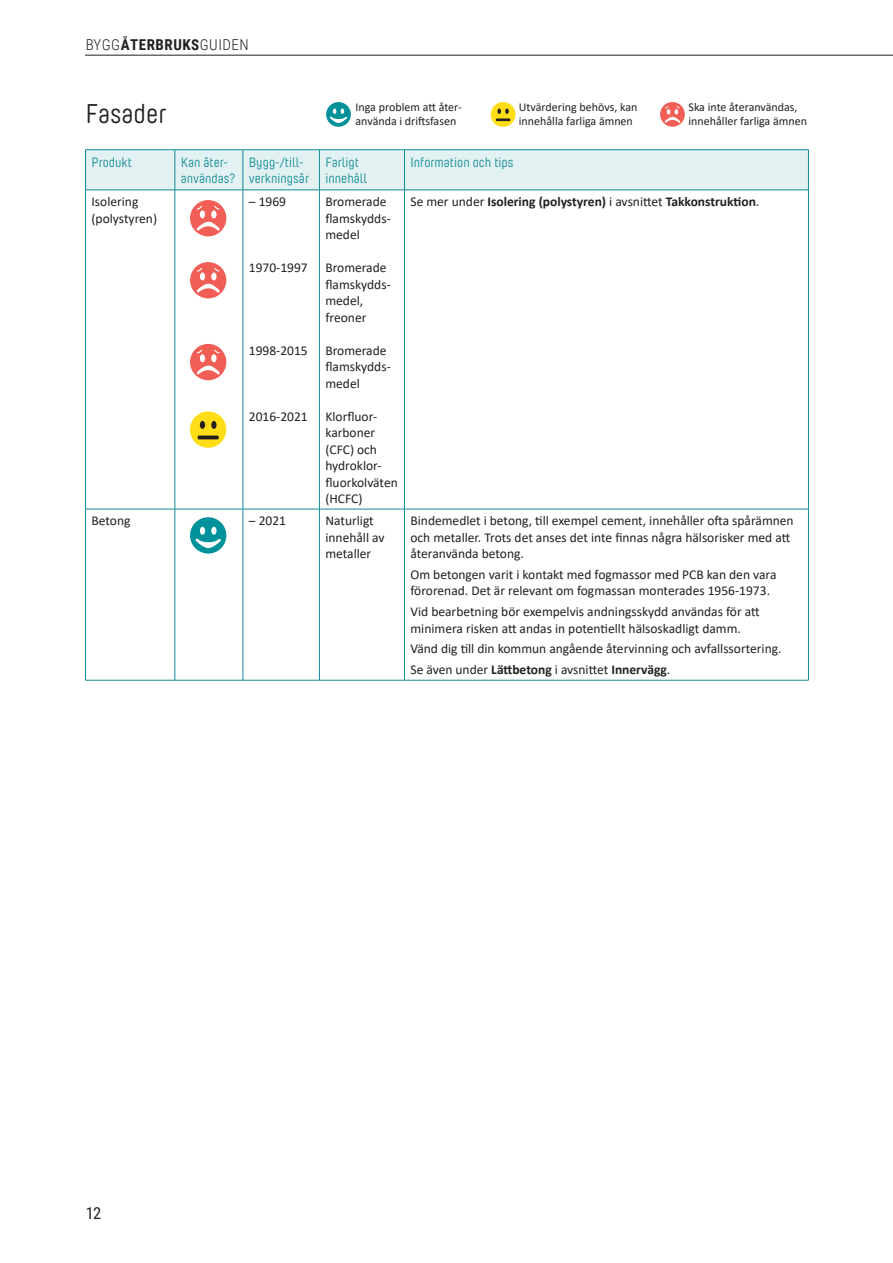
<style>
.page{position:relative;width:893px;height:1263px;background:#fff}
.page>*{position:absolute;margin:0;border:0;box-sizing:border-box;transform-origin:0 0}
.Rubrik_2{font:27px "Yummo";color:#231f20}
.t1{font:16.5px "Roboto Condensed";color:#231f20}
.t2{font:300 15px "Roboto Condensed";letter-spacing:.035em;color:#231f20}
.Tabelltext{font:13.5px/16.5px "Calibri";color:#231f20}
.Tabellrubrik{font:13.5px/16.5px "Yummo";color:#138b96}
.Tabelltext-2{font:700 13.5px "Calibri";color:#231f20}
.Tabelltext-3{font:12px/13.5px "Calibri";color:#231f20}
.s1{font-weight:700}
.s2{font-weight:400}
</style>
<div class="page">
<div style="left:86px;top:150px;width:722px;height:40px;background:#e2f1f2"></div>
<hr style="left:85px;top:149px;width:90px;height:1px;background:#138b96">
<hr style="left:85px;top:150px;width:1px;height:40px;background:#138b96">
<hr style="left:175px;top:149px;width:68px;height:1px;background:#138b96">
<hr style="left:175px;top:150px;width:1px;height:40px;background:#138b96">
<hr style="left:243px;top:149px;width:76px;height:1px;background:#138b96">
<hr style="left:243px;top:150px;width:1px;height:40px;background:#138b96">
<hr style="left:319px;top:149px;width:85px;height:1px;background:#138b96">
<hr style="left:319px;top:150px;width:1px;height:40px;background:#138b96">
<hr style="left:404px;top:149px;width:405px;height:1px;background:#138b96">
<hr style="left:404px;top:150px;width:1px;height:40px;background:#138b96">
<hr style="left:808px;top:150px;width:1px;height:40px;background:#138b96">
<hr style="left:85px;top:190px;width:90px;height:1px;background:#138b96">
<hr style="left:85px;top:190px;width:1px;height:319px;background:#138b96">
<hr style="left:175px;top:190px;width:68px;height:1px;background:#138b96">
<hr style="left:175px;top:190px;width:1px;height:319px;background:#138b96">
<hr style="left:243px;top:190px;width:76px;height:1px;background:#138b96">
<hr style="left:243px;top:190px;width:1px;height:319px;background:#138b96">
<hr style="left:319px;top:190px;width:85px;height:1px;background:#138b96">
<hr style="left:319px;top:190px;width:1px;height:319px;background:#138b96">
<hr style="left:404px;top:190px;width:405px;height:1px;background:#138b96">
<hr style="left:404px;top:190px;width:1px;height:319px;background:#138b96">
<hr style="left:808px;top:190px;width:1px;height:319px;background:#138b96">
<hr style="left:85px;top:509px;width:90px;height:1px;background:#138b96">
<hr style="left:85px;top:509px;width:1px;height:171px;background:#138b96">
<hr style="left:175px;top:509px;width:68px;height:1px;background:#138b96">
<hr style="left:175px;top:509px;width:1px;height:171px;background:#138b96">
<hr style="left:243px;top:509px;width:76px;height:1px;background:#138b96">
<hr style="left:243px;top:509px;width:1px;height:171px;background:#138b96">
<hr style="left:319px;top:509px;width:85px;height:1px;background:#138b96">
<hr style="left:319px;top:509px;width:1px;height:171px;background:#138b96">
<hr style="left:404px;top:509px;width:405px;height:1px;background:#138b96">
<hr style="left:404px;top:509px;width:1px;height:171px;background:#138b96">
<hr style="left:808px;top:509px;width:1px;height:171px;background:#138b96">
<hr style="left:85px;top:680px;width:90px;height:1px;background:#138b96">
<hr style="left:175px;top:680px;width:68px;height:1px;background:#138b96">
<hr style="left:243px;top:680px;width:76px;height:1px;background:#138b96">
<hr style="left:319px;top:680px;width:85px;height:1px;background:#138b96">
<hr style="left:404px;top:680px;width:405px;height:1px;background:#138b96">
<div style="left:326px;top:102px;width:25px;height:25px;background:#00929a;border-radius:50%"></div>
<svg style="left:330px;top:109px;width:17px;height:14px"></svg>
<div style="left:491px;top:102px;width:24px;height:25px;background:#ffdd17;border-radius:50%"></div>
<svg style="left:496px;top:109px;width:14px;height:12px"></svg>
<div style="left:660px;top:102px;width:25px;height:25px;background:#f15e55;border-radius:50%"></div>
<svg style="left:665px;top:106px;width:15px;height:17px"></svg>
<div style="left:190px;top:517px;width:36px;height:37px;background:#00929a;border-radius:50%"></div>
<div style="left:211px;top:527px;width:6px;height:8px;background:#fff;border-radius:50%"></div>
<div style="left:200px;top:527px;width:5px;height:8px;background:#fff;border-radius:50%"></div>
<svg style="left:195px;top:538px;width:26px;height:10px"></svg>
<div style="left:190px;top:411px;width:36px;height:37px;background:#ffdd17;border-radius:50%"></div>
<svg style="left:198px;top:436px;width:21px;height:3px"></svg>
<div style="left:211px;top:421px;width:6px;height:8px;background:#231f20;border-radius:50%"></div>
<div style="left:200px;top:421px;width:5px;height:8px;background:#231f20;border-radius:50%"></div>
<div style="left:190px;top:200px;width:36px;height:36px;background:#f15e55;border-radius:50%"></div>
<svg style="left:197px;top:222px;width:23px;height:9px"></svg>
<div style="left:211px;top:210px;width:6px;height:8px;background:#fff;border-radius:50%"></div>
<div style="left:200px;top:210px;width:5px;height:8px;background:#fff;border-radius:50%"></div>
<svg style="left:214px;top:206px;width:6px;height:4px"></svg>
<div style="left:190px;top:344px;width:36px;height:36px;background:#f15e55;border-radius:50%"></div>
<svg style="left:197px;top:365px;width:23px;height:9px"></svg>
<div style="left:211px;top:354px;width:6px;height:8px;background:#fff;border-radius:50%"></div>
<div style="left:200px;top:354px;width:5px;height:8px;background:#fff;border-radius:50%"></div>
<div style="left:190px;top:262px;width:36px;height:36px;background:#f15e55;border-radius:50%"></div>
<svg style="left:197px;top:284px;width:23px;height:9px"></svg>
<div style="left:211px;top:272px;width:6px;height:8px;background:#fff;border-radius:50%"></div>
<div style="left:200px;top:272px;width:5px;height:8px;background:#fff;border-radius:50%"></div>
<svg style="left:214px;top:268px;width:6px;height:4px"></svg>
<hr style="left:85px;top:55px;width:808px;height:1px;background:#231f20">
<hr style="left:85px;top:1190px;width:808px;height:1px;background:#231f20">
<p class="t2" style="left:85px;top:35px;width:165px">BYGG<span class="s1">ÅTERBRUKS</span>GUIDEN</p>
<p class="Rubrik_2" style="left:86px;top:95px;width:82px">Fasader</p>
<p class="Tabelltext-3" style="left:356px;top:100px;width:107px">Inga problem att åter&shy;använda i driftsfasen</p>
<p class="Tabelltext-3" style="left:519px;top:100px;width:120px">Utvärdering behövs, kan innehålla farliga ämnen</p>
<p class="Tabelltext-3" style="left:688px;top:100px;width:120px">Ska inte återanvändas, innehåller farliga ämnen</p>
<p class="Tabellrubrik" style="left:92px;top:153px;width:42px">Produkt</p>
<p class="Tabellrubrik" style="left:181px;top:153px;width:56px">Kan åter&shy;användas?</p>
<p class="Tabellrubrik" style="left:249px;top:153px;width:62px">Bygg-/till&shy;verkningsår</p>
<p class="Tabellrubrik" style="left:325px;top:153px;width:43px">Farligt innehåll</p>
<p class="Tabellrubrik" style="left:410px;top:153px;width:105px">Information och tips</p>
<p class="Tabelltext" style="left:92px;top:193px;width:67px">Isolering (polystyren)</p>
<p class="Tabelltext" style="left:249px;top:193px;width:39px">– 1969</p>
<p class="Tabelltext" style="left:249px;top:259px;width:60px">1970-1997</p>
<p class="Tabelltext-2" style="left:410px;top:192px;width:350px"><span class="s2">Se mer under</span> Isolering (polystyren) <span class="s2">i avsnittet</span> Takkonstruktion<span class="s2">.</span></p>
<p class="Tabelltext" style="left:325px;top:193px;width:66px">Bromerade flamskydds&shy;medel</p>
<p class="Tabelltext" style="left:325px;top:259px;width:66px">Bromerade flamskydds&shy;medel, freoner</p>
<p class="Tabelltext" style="left:325px;top:341px;width:66px">Bromerade flamskydds&shy;medel</p>
<p class="Tabelltext" style="left:325px;top:407px;width:74px">Klorfluor&shy;karboner (CFC) och hydroklor&shy;fluorkolväten (HCFC)</p>
<p class="Tabelltext" style="left:249px;top:341px;width:60px">1998-2015</p>
<p class="Tabelltext" style="left:249px;top:407px;width:60px">2016-2021</p>
<p class="Tabelltext" style="left:92px;top:512px;width:40px">Betong</p>
<p class="Tabelltext" style="left:249px;top:512px;width:39px">– 2021</p>
<p class="Tabelltext" style="left:325px;top:512px;width:61px">Naturligt innehåll av metaller</p>
<p class="Tabelltext" style="left:410px;top:512px;width:385px">Bindemedlet i betong, till exempel cement, innehåller ofta spårämnen och metaller. Trots det anses det inte finnas några hälsorisker med att återanvända betong.</p>
<p class="Tabelltext" style="left:410px;top:566px;width:367px">Om betongen varit i kontakt med fogmassor med PCB kan den vara förorenad. Det är relevant om fogmassan monterades 1956-1973.</p>
<p class="Tabelltext" style="left:410px;top:603px;width:351px">Vid bearbetning bör exempelvis andningsskydd användas för att minimera risken att andas in potentiellt hälsoskadligt damm.</p>
<p class="Tabelltext" style="left:410px;top:640px;width:373px">Vänd dig till din kommun angående återvinning och avfallssortering.</p>
<p class="Tabelltext" style="left:410px;top:661px;width:261px">Se även under <span class="s1">Lättbetong</span> i avsnittet <span class="s1">Innervägg</span>.</p>
<p class="t1" style="left:85px;top:1201px;width:18px">12</p>
</div>
